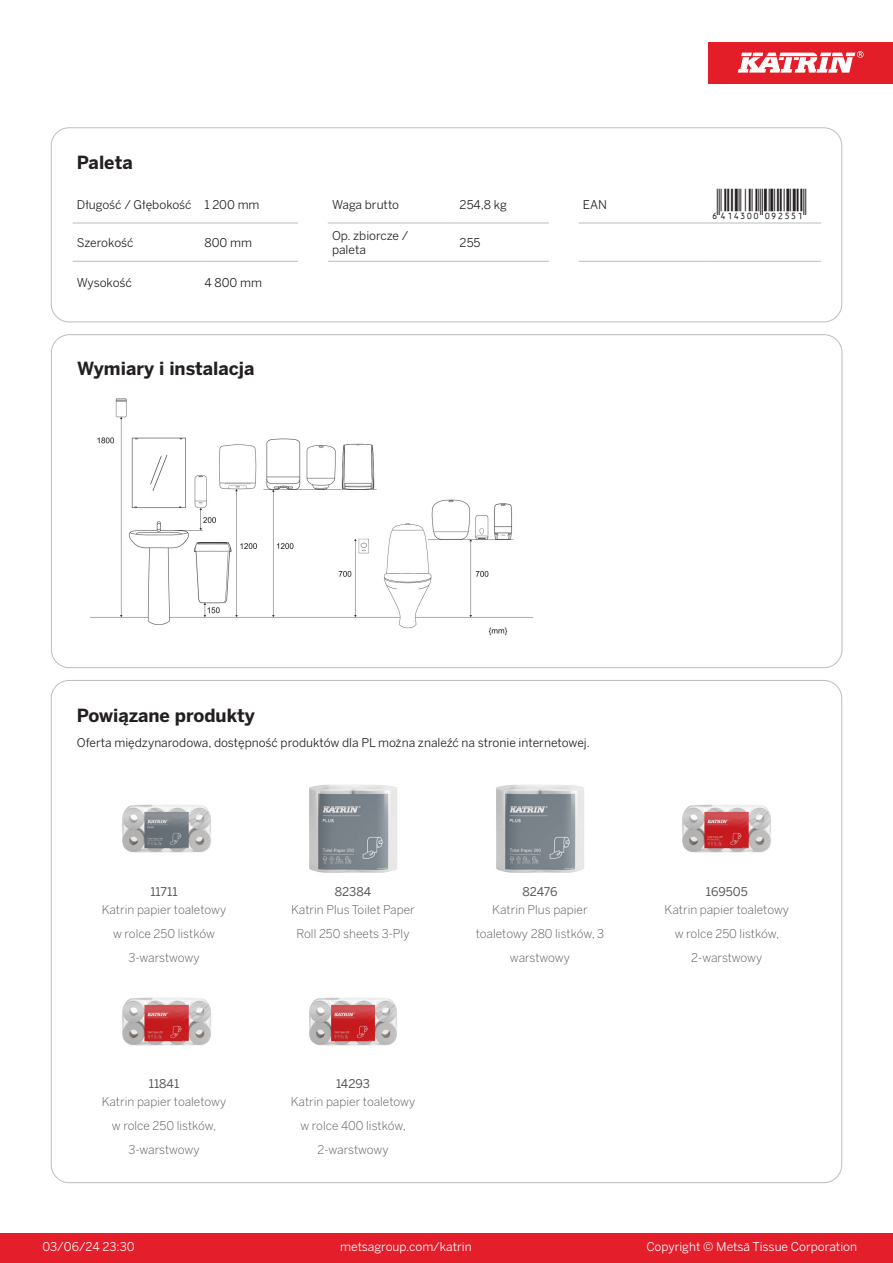
<style>
.page{position:relative;width:893px;height:1263px;background:#fff}
.page>*{position:absolute;margin:0;border:0;box-sizing:border-box;transform-origin:0 0}
.T_EAN{font:30px "Viisas EAN Matala";color:#231f20}
.T_TableHeader{font:700 18px "Benton Sans";color:#231f20}
.T_RelatedName{font:300 12px/24px "Benton Sans";color:#57585a;text-align:center}
.T_TableBody{font:12px "Benton Sans";color:#231f20}
.t1{font:12px "Benton Sans";color:#fff}
.T_RelatedCode{font:12px "Benton Sans";color:#57585a}
</style>
<div class="page">
<div style="left:0;top:1233px;width:893px;height:30px;background:#e41e2b"></div>
<div style="left:708px;top:43px;width:185px;height:41px;background:#e31e28"></div>
<svg style="left:738px;top:51px;width:126px;height:22px"></svg>
<hr style="left:73px;top:223px;width:127px;height:1px;background:#bcbdc0">
<hr style="left:200px;top:223px;width:98px;height:1px;background:#bcbdc0">
<hr style="left:328px;top:223px;width:127px;height:1px;background:#bcbdc0">
<hr style="left:455px;top:223px;width:94px;height:1px;background:#bcbdc0">
<hr style="left:579px;top:223px;width:127px;height:1px;background:#bcbdc0">
<hr style="left:706px;top:223px;width:115px;height:1px;background:#bcbdc0">
<hr style="left:73px;top:261px;width:127px;height:1px;background:#bcbdc0">
<hr style="left:200px;top:261px;width:98px;height:1px;background:#bcbdc0">
<hr style="left:328px;top:261px;width:127px;height:1px;background:#bcbdc0">
<hr style="left:455px;top:261px;width:94px;height:1px;background:#bcbdc0">
<hr style="left:579px;top:261px;width:127px;height:1px;background:#bcbdc0">
<hr style="left:706px;top:261px;width:115px;height:1px;background:#bcbdc0">
<div style="left:51px;top:128px;width:791px;height:194px;border:1px solid #bcbdc0;border-radius:18px"></div>
<img style="left:89px;top:398px;width:445px;height:238px">
<img style="left:122px;top:804px;width:89px;height:49px">
<img style="left:309px;top:784px;width:88px;height:89px">
<img style="left:496px;top:784px;width:88px;height:89px">
<img style="left:682px;top:804px;width:89px;height:49px">
<img style="left:122px;top:997px;width:89px;height:49px">
<img style="left:309px;top:997px;width:88px;height:49px">
<p class="T_TableHeader" style="left:77px;top:151px;width:57px">Paleta</p>
<p class="T_TableBody" style="left:77px;top:197px;width:116px">Długość / Głębokość</p>
<p class="T_TableBody" style="left:204px;top:197px;width:57px">1 200 mm</p>
<p class="T_TableBody" style="left:332px;top:197px;width:69px">Waga brutto</p>
<p class="T_TableBody" style="left:460px;top:197px;width:49px">254,8 kg</p>
<p class="T_TableBody" style="left:583px;top:197px;width:26px">EAN</p>
<p class="T_EAN" style="left:710px;top:188px;width:97px">*6414300092551*</p>
<p class="T_TableBody" style="left:77px;top:235px;width:58px">Szerokość</p>
<p class="T_TableBody" style="left:204px;top:235px;width:49px">800 mm</p>
<p class="T_TableBody" style="left:332px;top:228px;width:78px">Op. zbiorcze /</p>
<p class="T_TableBody" style="left:332px;top:243px;width:35px">paleta</p>
<p class="T_TableBody" style="left:460px;top:235px;width:23px">255</p>
<p class="T_TableBody" style="left:77px;top:276px;width:56px">Wysokość</p>
<p class="T_TableBody" style="left:204px;top:276px;width:59px">4 800 mm</p>
<p class="T_TableHeader" style="left:77px;top:357px;width:179px">Wymiary i instalacja</p>
<p class="T_TableHeader" style="left:77px;top:704px;width:179px">Powiązane produkty</p>
<p class="T_TableBody" style="left:77px;top:735px;width:515px">Oferta międzynarodowa, dostępność produktów dla PL można znaleźć na stronie internetowej.</p>
<p class="T_RelatedCode" style="left:150px;top:884px;width:29px">11711</p>
<p class="T_RelatedCode" style="left:335px;top:884px;width:38px">82384</p>
<p class="T_RelatedCode" style="left:522px;top:884px;width:36px">82476</p>
<p class="T_RelatedCode" style="left:706px;top:884px;width:43px">169505</p>
<p class="T_RelatedName" style="left:102px;top:897px;width:126px">Katrin papier toaletowy w rolce 250 listków<br>3-warstwowy</p>
<p class="T_RelatedName" style="left:291px;top:897px;width:125px">Katrin Plus Toilet Paper<br>Roll 250 sheets 3-Ply</p>
<p class="T_RelatedName" style="left:476px;top:897px;width:130px">Katrin Plus papier toaletowy 280 listków, 3 warstwowy</p>
<p class="T_RelatedName" style="left:665px;top:897px;width:126px">Katrin papier toaletowy w rolce 250 listków,<br>2-warstwowy</p>
<p class="T_RelatedCode" style="left:149px;top:1076px;width:32px">11841</p>
<p class="T_RelatedCode" style="left:336px;top:1076px;width:35px">14293</p>
<p class="T_RelatedName" style="left:102px;top:1089px;width:126px">Katrin papier toaletowy w rolce 250 listków,<br>3-warstwowy</p>
<p class="T_RelatedName" style="left:291px;top:1089px;width:126px">Katrin papier toaletowy w rolce 400 listków,<br>2-warstwowy</p>
<p class="t1" style="left:43px;top:1239px;width:94px">03/06/24 23:30</p>
<p class="t1" style="left:340px;top:1239px;width:133px">metsagroup.com/katrin</p>
<p class="t1" style="left:646px;top:1239px;width:212px">Copyright © Metsä Tissue Corporation</p>
</div>
